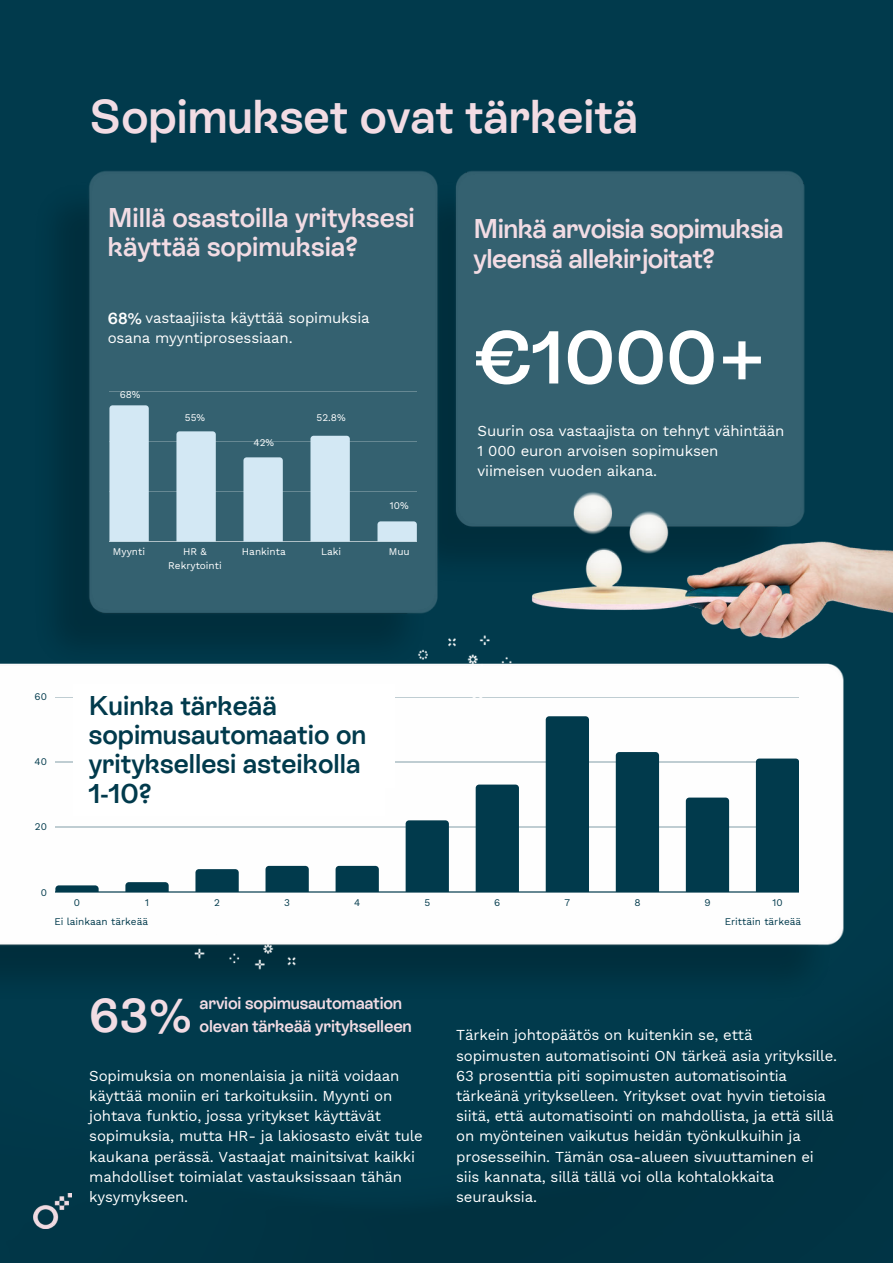
<style>
.page{position:relative;width:893px;height:1264px;background:#fff}
.page>*{position:absolute;margin:0;border:0;box-sizing:border-box;transform-origin:0 0}
.t1{font:600 74.55px "ES Rebond Grotesque";color:#fff}
.t2{font:600 47.25px "ES Rebond Grotesque";color:#f2dce4}
.t3{font:600 27px/29.2px "ES Rebond Grotesque";color:#013a4c}
.t4{font:600 27px/29.2px "ES Rebond Grotesque";letter-spacing:-.02em;color:#f2dce4}
.t5{font:600 27px/29.2px "ES Rebond Grotesque";color:#f2dce4}
.t6{font:600 16.95px/22.5px "ES Rebond Grotesque";letter-spacing:-.01em;color:#f2dce4}
.t7{font:600 15.9px "ES Rebond Grotesque";color:#fff}
.t8{font:15px/20.2px "Work Sans";letter-spacing:-.01em;color:#fff}
.t9{font:10.05px/13.4px "Work Sans";color:#fff;text-align:center}
.t10{font:10.05px "Work Sans";color:#013a4c}
.s1{color:#346170}
</style>
<div class="page">
<img style="left:0;top:0;width:892px;height:1262px">
<hr style="left:55px;top:696px;width:744px;height:1px;background:#013a4c">
<hr style="left:55px;top:761px;width:744px;height:1px;background:#013a4c">
<hr style="left:55px;top:826px;width:744px;height:1px;background:#013a4c">
<hr style="left:55px;top:891px;width:744px;height:1px;background:#013a4c">
<svg style="left:55px;top:885px;width:44px;height:3px"></svg>
<div style="left:615px;top:752px;width:44px;height:140px;background:#013a4c"></div>
<svg style="left:685px;top:797px;width:44px;height:4px"></svg>
<svg style="left:755px;top:758px;width:44px;height:4px"></svg>
<div style="left:73px;top:684px;width:322px;height:104px;background:#fff"></div>
<div style="left:73px;top:703px;width:312px;height:113px;background:#fff"></div>
<img style="left:119px;top:631px;width:424px;height:339px">
<hr style="left:109px;top:391px;width:308px;height:1px;background:#fff">
<hr style="left:109px;top:441px;width:308px;height:1px;background:#fff">
<hr style="left:109px;top:491px;width:308px;height:1px;background:#fff">
<hr style="left:109px;top:541px;width:308px;height:1px;background:#fff">
<svg style="left:109px;top:405px;width:40px;height:3px"></svg>
<div style="left:176px;top:431px;width:40px;height:110px;background:#d3e8f4"></div>
<svg style="left:243px;top:457px;width:40px;height:3px"></svg>
<div style="left:310px;top:436px;width:21px;height:105px;background:#d3e8f4"></div>
<img style="left:331px;top:373px;width:561px;height:374px">
<img style="left:34px;top:1193px;width:37px;height:35px">
<h2 class="t2" style="left:89px;top:84px;width:550px">Sopimukset ovat tärkeitä</h2>
<h3 class="t5" style="left:108px;top:201px;width:308px">Millä osastoilla yrityksesi käyttää sopimuksia?</h3>
<p class="t8" style="left:108px;top:307px;width:263px"><span class="s1">Two-</span>vastaajiista käyttää sopimuksia osana myyntiprosessiaan.</p>
<p class="t7" style="left:108px;top:307px;width:36px">68%</p>
<p class="t9" style="left:120px;top:387px;width:22px">68%</p>
<p class="t9" style="left:185px;top:410px;width:22px">55%</p>
<p class="t9" style="left:253px;top:435px;width:22px">42%</p>
<p class="t9" style="left:316px;top:410px;width:31px">52.8%</p>
<p class="t9" style="left:390px;top:499px;width:20px">10%</p>
<p class="t9" style="left:113px;top:544px;width:34px">Myynti</p>
<p class="t9" style="left:242px;top:544px;width:45px">Hankinta</p>
<p class="t9" style="left:321px;top:544px;width:22px">Laki</p>
<p class="t9" style="left:389px;top:544px;width:22px">Muu</p>
<p class="t9" style="left:168px;top:544px;width:55px">HR &amp;<br>Rekrytointi</p>
<h3 class="t4" style="left:473px;top:213px;width:311px">Minkä arvoisia sopimuksia yleensä allekirjoitat?</h3>
<h1 class="t1" style="left:473px;top:307px;width:295px">€1000+</h1>
<p class="t8" style="left:477px;top:420px;width:308px">Suurin osa vastaajista on tehnyt vähintään<br>1 000 euron arvoisen sopimuksen viimeisen vuoden aikana.<span class="s1">eisen vuoden</span></p>
<p class="t10" style="left:35px;top:689px;width:14px">60</p>
<p class="t10" style="left:35px;top:754px;width:14px">40</p>
<p class="t10" style="left:35px;top:819px;width:14px">20</p>
<h3 class="t3" style="left:89px;top:689px;width:279px">Kuinka tärkeää sopimusautomaatio on yrityksellesi asteikolla<br>1-10?</h3>
<p class="t10" style="left:41px;top:884px;width:8px">0</p>
<p class="t10" style="left:74px;top:895px;width:8px">0</p>
<p class="t10" style="left:145px;top:895px;width:5px">1</p>
<p class="t10" style="left:214px;top:895px;width:7px">2</p>
<p class="t10" style="left:284px;top:895px;width:7px">3</p>
<p class="t10" style="left:354px;top:895px;width:8px">4</p>
<p class="t10" style="left:424px;top:895px;width:7px">5</p>
<p class="t10" style="left:494px;top:895px;width:8px">6</p>
<p class="t10" style="left:564px;top:895px;width:7px">7</p>
<p class="t10" style="left:634px;top:895px;width:8px">8</p>
<p class="t10" style="left:704px;top:895px;width:8px">9</p>
<p class="t10" style="left:772px;top:895px;width:12px">10</p>
<p class="t10" style="left:54px;top:913px;width:95px">Ei lainkaan tärkeää</p>
<p class="t10" style="left:724px;top:913px;width:78px">Erittäin tärkeää</p>
<h2 class="t2" style="left:89px;top:983px;width:105px">63%</h2>
<p class="t6" style="left:200px;top:991px;width:214px">arvioi sopimusautomaation olevan tärkeää yritykselleen</p>
<p class="t8" style="left:89px;top:1064px;width:335px">Sopimuksia on monenlaisia ja niitä voidaan käyttää moniin eri tarkoituksiin. Myynti on johtava funktio, jossa yritykset käyttävät sopimuksia, mutta HR- ja lakiosasto eivät tule kaukana perässä. Vastaajat mainitsivat kaikki mahdolliset toimialat vastauksissaan tähän kysymykseen.</p>
<p class="t8" style="left:456px;top:1024px;width:382px">Tärkein johtopäätös on kuitenkin se, että sopimusten automatisointi ON tärkeä asia yrityksille.<br>63 prosenttia piti sopimusten automatisointia tärkeänä yritykselleen. Yritykset ovat hyvin tietoisia siitä, että automatisointi on mahdollista, ja että sillä on myönteinen vaikutus heidän työnkulkuihin ja prosesseihin. Tämän osa-alueen sivuuttaminen ei siis kannata, sillä tällä voi olla kohtalokkaita seurauksia.</p>
</div>
